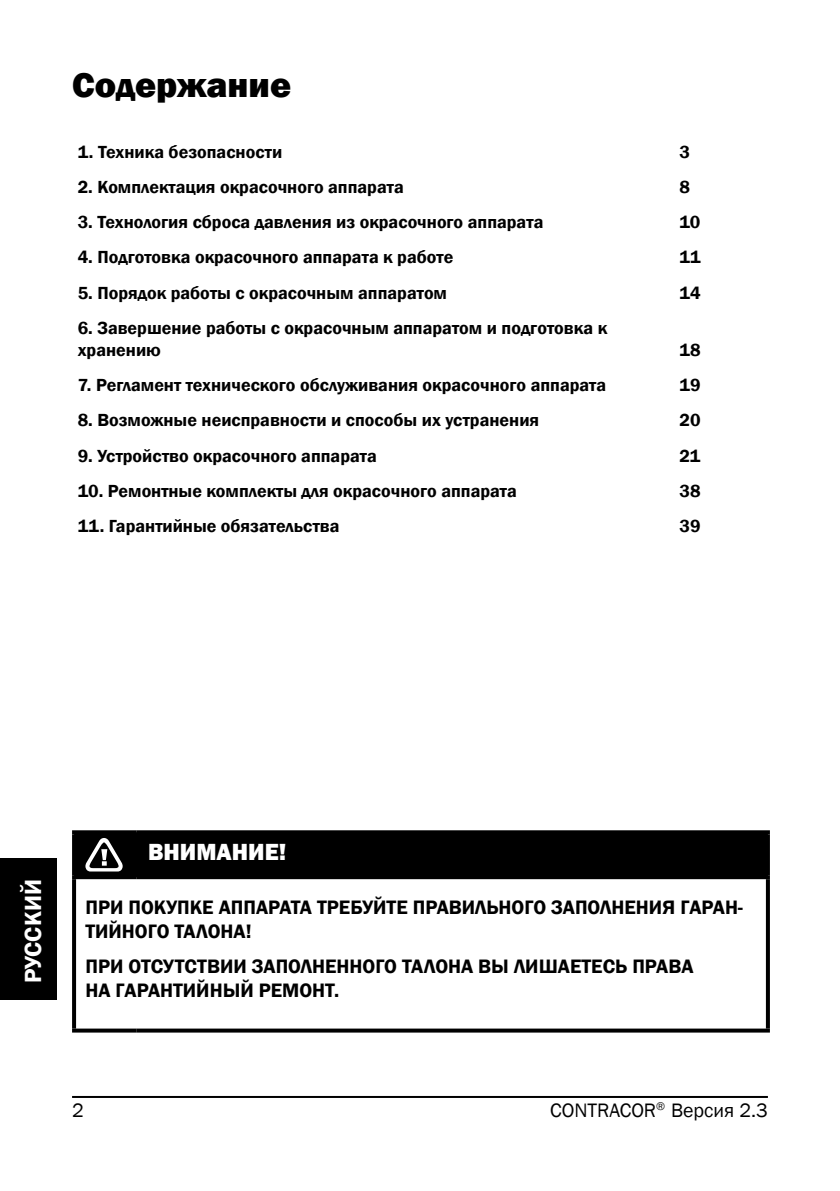
<style>
.page{position:relative;width:840px;height:1191px;background:#fff}
.page>*{position:absolute;margin:0;border:0;box-sizing:border-box;transform-origin:0 0}
.t1{font:800 36px "Franklin Gothic";color:#000}
.t2{font:800 24px "Franklin Gothic";color:#fff}
.t3{font:600 24px "Franklin Gothic";color:#fff}
.t4{font:600 20px/24px "Franklin Gothic";color:#000}
.t5{font:20px "Franklin Gothic";color:#000}
.t6{font:600 18px/21.6px "Franklin Gothic";color:#000}
</style>
<div class="page">
<div style="left:0;top:858px;width:57px;height:142px;background:#000"></div>
<hr style="left:72px;top:1096px;width:695px;height:2px;background:#000">
<svg style="left:72px;top:830px;width:65px;height:4px"></svg>
<svg style="left:72px;top:834px;width:2px;height:41px"></svg>
<svg style="left:137px;top:830px;width:632px;height:4px"></svg>
<hr style="left:765px;top:834px;width:4px;height:41px;background:#000">
<hr style="left:72px;top:875px;width:65px;height:4px;background:#000">
<svg style="left:72px;top:879px;width:4px;height:149px"></svg>
<hr style="left:137px;top:875px;width:632px;height:4px;background:#000">
<svg style="left:765px;top:879px;width:4px;height:149px"></svg>
<svg style="left:72px;top:1028px;width:65px;height:4px"></svg>
<svg style="left:137px;top:1028px;width:632px;height:4px;background:#242424"></svg>
<div style="left:74px;top:832px;width:693px;height:43px;background:#000"></div>
<h1 class="t1" style="left:72px;top:62px;width:220px">Содержание</h1>
<p class="t6" style="left:78px;top:141px;width:206px">1. Техника безопасности</p>
<p class="t6" style="left:679px;top:141px;width:12px">3</p>
<p class="t6" style="left:78px;top:176px;width:327px">2. Комплектация окрасочного аппарата</p>
<p class="t6" style="left:679px;top:176px;width:12px">8</p>
<p class="t6" style="left:78px;top:211px;width:467px">3. Технология сброса давления из окрасочного аппарата</p>
<p class="t6" style="left:679px;top:211px;width:22px">10</p>
<p class="t6" style="left:78px;top:247px;width:377px">4. Подготовка окрасочного аппарата к работе</p>
<p class="t6" style="left:679px;top:247px;width:23px">11</p>
<p class="t6" style="left:78px;top:282px;width:370px">5. Порядок работы с окрасочным аппаратом</p>
<p class="t6" style="left:679px;top:282px;width:23px">14</p>
<p class="t6" style="left:78px;top:317px;width:530px">6. Завершение работы с окрасочным аппаратом и подготовка к хранению</p>
<p class="t6" style="left:679px;top:339px;width:23px">18</p>
<p class="t6" style="left:78px;top:374px;width:529px">7. Регламент технического обслуживания окрасочного аппарата</p>
<p class="t6" style="left:679px;top:374px;width:23px">19</p>
<p class="t6" style="left:78px;top:409px;width:462px">8. Возможные неисправности и способы их устранения</p>
<p class="t6" style="left:679px;top:409px;width:23px">20</p>
<p class="t6" style="left:78px;top:445px;width:300px">9. Устройство окрасочного аппарата</p>
<p class="t6" style="left:679px;top:445px;width:22px">21</p>
<p class="t6" style="left:78px;top:480px;width:440px">10. Ремонтные комплекты для окрасочного аппарата</p>
<p class="t6" style="left:679px;top:480px;width:23px">38</p>
<p class="t6" style="left:78px;top:515px;width:263px">11. Гарантийные обязательства</p>
<p class="t6" style="left:679px;top:515px;width:23px">39</p>
<h2 class="t3" style="left:18px;top:983px;width:106px;rotate:-90deg">РУССКИЙ</h2>
<h2 class="t2" style="left:148px;top:837px;width:140px">ВНИМАНИЕ!</h2>
<p class="t4" style="left:85px;top:895px;width:658px">ПРИ ПОКУПКЕ АППАРАТА ТРЕБУЙТЕ ПРАВИЛЬНОГО ЗАПОЛНЕНИЯ ГАРАН-<br>ТИЙНОГО ТАЛОНА!</p>
<p class="t4" style="left:85px;top:954px;width:609px">ПРИ ОТСУТСТВИИ ЗАПОЛНЕННОГО ТАЛОНА ВЫ ЛИШАЕТЕСЬ ПРАВА<br>НА ГАРАНТИЙНЫЙ РЕМОНТ.</p>
<p class="t5" style="left:72px;top:1098px;width:13px">2</p>
<p class="t5" style="left:550px;top:1097px;width:219px">CONTRACOR<sup>®</sup> Версия 2.3</p>
</div>
